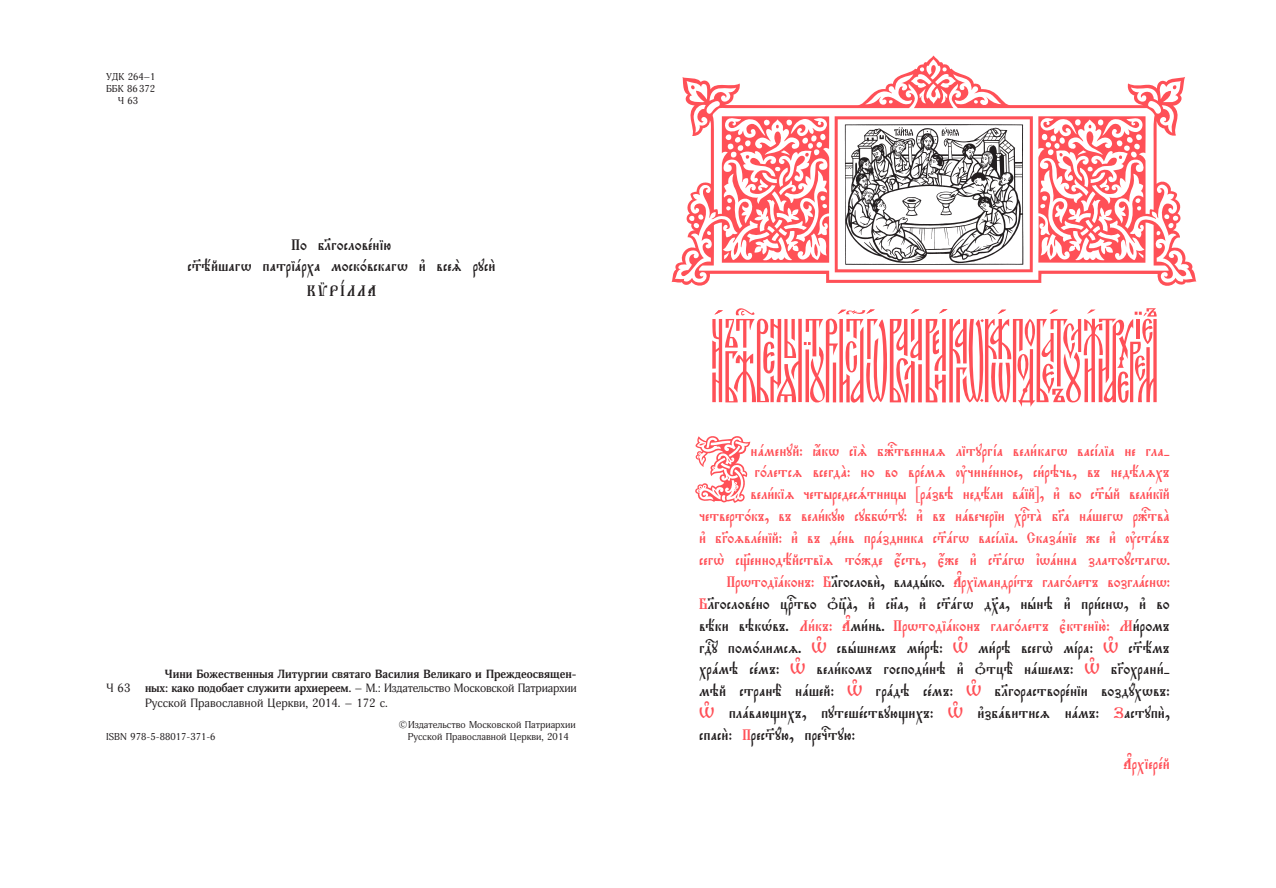
<style>
.page{position:relative;width:1276px;height:888px;background:#fff}
.page>*{position:absolute;margin:0;border:0;box-sizing:border-box;transform-origin:0 0}
.t1{font:15.7px "Triodion PMP Ucs Regular";letter-spacing:-.005em;color:#ff5057}
.t2{font:15.7px/21.6px "Triodion PMP Ucs Regular";color:#231f20;text-align:center}
.t3{font:15.7px "Triodion PMP Ucs Spaced Out";color:#231f20}
.t4{font:700 11.8px/14.7px "Adonis";color:#231f20;text-align:justify}
.t5{font:11.8px "Adonis";color:#231f20}
.t6{font:9.8px/12px "Adonis";color:#231f20;text-align:center}
.s1{font-weight:400}
.s2{color:#231f20}
.s3{color:#ff5057}
</style>
<div class="page">
<svg style="left:671px;top:55px;width:525px;height:231px"></svg>
<svg style="left:1172px;top:84px;width:5px;height:6px"></svg>
<svg style="left:1129px;top:242px;width:5px;height:13px"></svg>
<svg style="left:1117px;top:153px;width:5px;height:6px"></svg>
<svg style="left:1087px;top:125px;width:5px;height:3px"></svg>
<svg style="left:1059px;top:152px;width:3px;height:4px"></svg>
<svg style="left:1048px;top:244px;width:5px;height:12px"></svg>
<svg style="left:834px;top:116px;width:199px;height:156px"></svg>
<svg style="left:813px;top:244px;width:5px;height:12px"></svg>
<svg style="left:804px;top:152px;width:5px;height:4px"></svg>
<svg style="left:775px;top:124px;width:4px;height:5px"></svg>
<svg style="left:745px;top:154px;width:5px;height:5px"></svg>
<svg style="left:732px;top:242px;width:6px;height:13px"></svg>
<svg style="left:690px;top:84px;width:6px;height:6px"></svg>
<svg style="left:712px;top:308px;width:444px;height:99px"></svg>
<svg style="left:695px;top:436px;width:55px;height:66px"></svg>
<p class="t6" style="left:106px;top:71px;width:51px">УДК 264–1<br>ББК 86 372<br>Ч 63</p>
<p class="t2" style="left:187px;top:233px;width:310px">ПО БLГОСЛОВEНІЮ<br>С™ЁЙШАГW ПАТРІAРХА МОСК0ВСКАГW И3 ВСЕS РУСИ2</p>
<p class="t3" style="left:306px;top:281px;width:72px">КMРI~ЛЛА</p>
<p class="t5" style="left:106px;top:681px;width:26px">Ч 63</p>
<p class="t4" style="left:145px;top:666px;width:433px;text-indent:19px">Чини Божественныя Литургии святаго Василия Великаго и Преждеосвящен&shy;ных: како подобает служити архиереем. <span class="s1">– М.: Издательство Московской Патриархии Русской Православной Церкви, 2014. – 172 с.</span></p>
<p class="t6" style="left:106px;top:731px;width:111px">ISBN 978-5-88017-371-6</p>
<p class="t6" style="left:399px;top:719px;width:178px">© Издательство Московской Патриархии<br>Русской Православной Церкви, 2014</p>
<p class="t1" style="left:750px;top:441px;width:421px">НAМЕНУЙ: ЋКW СІS БЖCТВЕННАZ ЛІТУРГJА ВЕЛИ1КАГW ВАСJЛІА НЕ ГЛА-</p>
<p class="t1" style="left:754px;top:462px;width:417px">Г0ЛЕТСZ ВСЕГДA: НО ВО ВРEМZ ЎЧИНEННОЕ, СИ1РЭЧЬ, ВЪ НЕДЁЛZХЪ</p>
<p class="t1" style="left:750px;top:484px;width:421px">ВЕЛИ1КІZ ЧЕТЫРЕДЕСSТНИЦЫ [РAЗВЭ НЕДЁЛИ ВAІЙ], И3 ВО С™HЙ ВЕЛИ1КІЙ</p>
<p class="t1" style="left:699px;top:506px;width:472px">ЧЕТВЕРТ0КЪ, ВЪ ВЕЛИ1КУЮ СУББHТУ: И3 ВЪ НAВЕЧЕРІИ ХRТA БGА НAШЕГW РЖCТВA</p>
<p class="t1" style="left:699px;top:528px;width:472px">И3 БGОZВЛEНІЙ: И3 ВЪ ДEНЬ ПРAЗДНИКА С™AГW ВАСJЛІА. СКАЗAНІЕ ЖЕ И3 ЎСТAВЪ</p>
<p class="t1" style="left:699px;top:550px;width:472px">СЕГW2 СЩ7ЕННОДЁЙСТВІZ Т0ЖДЕ Є4СТЬ, Є4ЖЕ И3 С™AГW ЇWAННА ЗЛАТОYСТАГW.</p>
<p class="t1" style="left:727px;top:571px;width:444px">ПРWТОДІAКОНЪ: Б<span class="s2">LГОСЛОВИ2, ВЛАДHКО.</span> ҐРХІМАНДРJТЪ ГЛАГ0ЛЕТЪ ВОЗГЛAСНW:</p>
<p class="t2" style="left:699px;top:592px;width:472px"><span class="s3">Б</span>LГОСЛОВEНО ЦRТВО NЦ7A, И3 СН7А, И3 С™AГW Д¦А, НHНЭ И3 ПРИ1СНW, И3 ВО</p>
<p class="t1" style="left:699px;top:615px;width:472px"><span class="s2">ВЁКИ ВЭКHВЪ.</span> ЛИ1КЪ: Ґ<span class="s2">МИ1НЬ.</span> ПРWТОДІAКОНЪ ГЛАГ0ЛЕТЪ Є3КТЕНІЮ2: М<span class="s2">И1РОМЪ</span></p>
<p class="t2" style="left:699px;top:636px;width:472px">ГDУ ПОМ0ЛИМСZ. <span class="s3">Њ</span> СВHШНЕМЪ МИ1РЭ: <span class="s3">Њ</span> МИ1РЭ ВСЕГW2 МJРА: <span class="s3">Њ</span> С™ЁМЪ</p>
<p class="t2" style="left:699px;top:658px;width:472px">ХРAМЭ СEМЪ: <span class="s3">Њ</span> ВЕЛИ1КОМЪ ГОСПОДИ1НЭ И3 NТЦЁ НAШЕМЪ: <span class="s3">Њ</span> БGОХРАНИ1-</p>
<p class="t2" style="left:699px;top:680px;width:472px">МЭЙ СТРАНЁ НAШЕЙ: <span class="s3">Њ</span> ГРAДЭ СEМЪ: <span class="s3">Њ</span> БLГОРАСТВОРEНІИ ВОЗДYХWВЪ:</p>
<p class="t2" style="left:699px;top:702px;width:472px"><span class="s3">Њ</span> ПЛAВАЮЩИХЪ, ПУТЕШEСТВУЮЩИХЪ: <span class="s3">Њ</span> И3ЗБAВИТИСZ НAМЪ: <span class="s3">З</span>АСТУПИ2,</p>
<p class="t2" style="left:699px;top:724px;width:157px">СПАСИ2: <span class="s3">П</span>РЕС™YЮ, ПРЕЧCТУЮ:</p>
<p class="t1" style="left:1123px;top:754px;width:48px">ҐРХІЕРEЙ</p>
</div>
